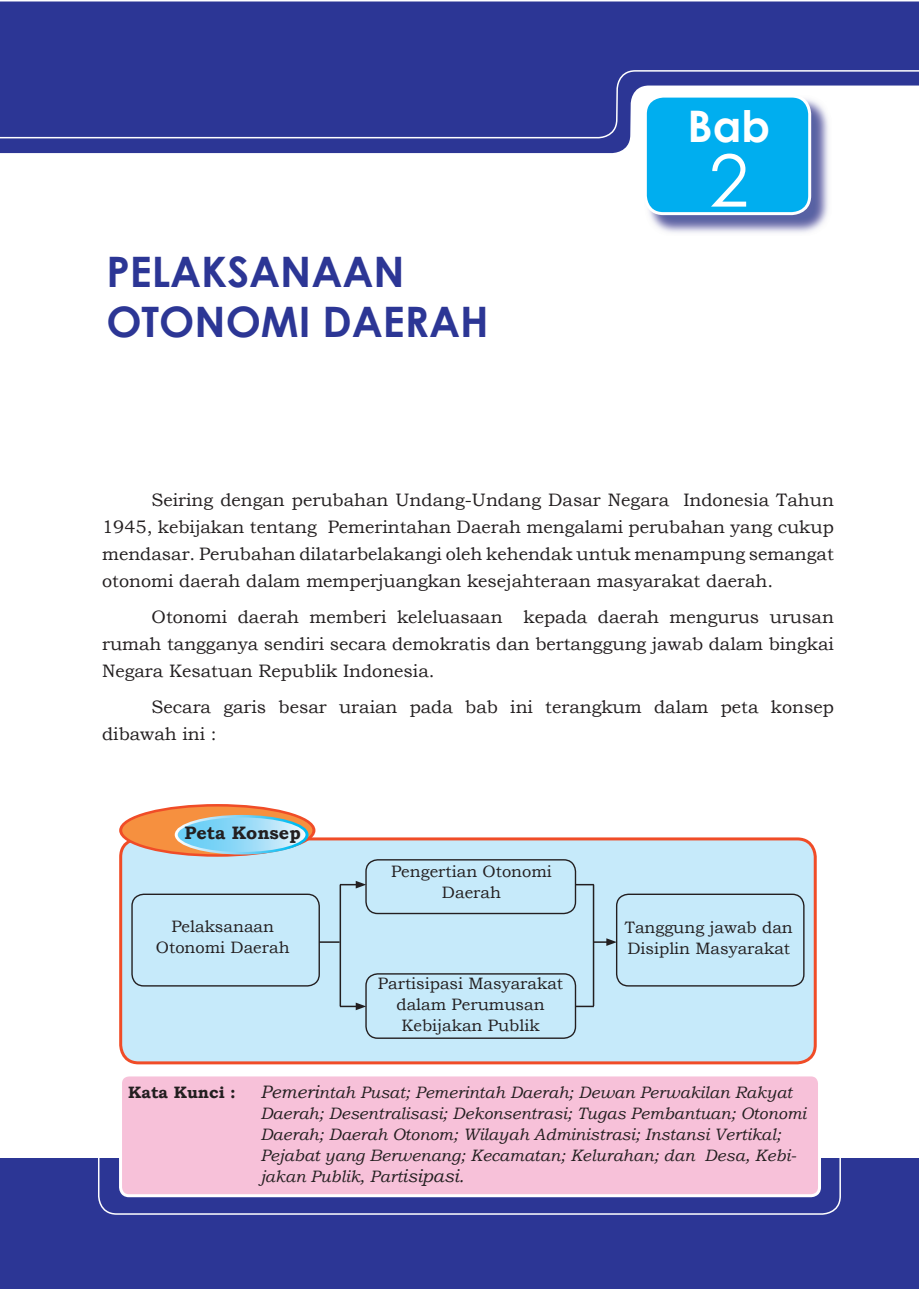
<style>
.page{position:relative;width:919px;height:1289px;background:#fff}
.page>*{position:absolute;margin:0;border:0;box-sizing:border-box;transform-origin:0 0}
.t1{font:72px "Century Gothic";color:#fff}
.t2{font:700 43.5px "Century Gothic";color:#fff}
.t3{font:700 42px/50.4px "Century Gothic";color:#2c3695}
.t4{font:18px/27px "Bookman Old Style";color:#231f20;text-align:justify}
.t5{font:700 18px "Bookman Old Style";color:#231f20}
.t6{font:italic 16.5px/21px "Bookman Old Style";color:#231f20}
.t7{font:16.5px/21px "Bookman Old Style";color:#231f20;text-align:center}
.t8{font:700 16.5px "Bookman Old Style";color:#231f20}
.s1{font-size:18px}
</style>
<div class="page">
<div style="left:121px;top:839px;width:694px;height:223px;background:#c6eafa;border-radius:18px"></div>
<div style="left:119px;top:837px;width:697px;height:227px;border:3px solid #f04c27;border-radius:18px"></div>
<div style="left:121px;top:805px;width:193px;height:50px;background:#f6903f;border-radius:50%"></div>
<div style="left:119px;top:804px;width:196px;height:52px;border:3px solid #f04c27;border-radius:50%"></div>
<svg style="left:176px;top:816px;width:131px;height:37px;background:#96dbf7"></svg>
<div style="left:175px;top:814px;width:133px;height:40px;border:3px solid #fff;border-radius:50%"></div>
<img style="left:648px;top:153px;width:181px;height:80px">
<div style="left:645px;top:96px;width:164px;height:118px;background:#00aeef;border-radius:18px"></div>
<div style="left:643px;top:95px;width:168px;height:120px;border:3px solid #fff;border-radius:18px"></div>
<svg style="left:0;top:139px;width:829px;height:14px;fill:#2c3695"></svg>
<svg style="left:0;top:1px;width:918px;height:138px;background:#3a4ca2"></svg>
<div style="left:0;top:1158px;width:918px;height:130px;background:#2c3695"></div>
<svg style="left:98px;top:1158px;width:742px;height:56px"></svg>
<div style="left:365px;top:973px;width:211px;height:65px;border:1px solid #231f20;border-radius:12px"></div>
<div style="left:131px;top:893px;width:189px;height:93px;border:1px solid #231f20;border-radius:12px"></div>
<div style="left:365px;top:859px;width:211px;height:55px;border:1px solid #231f20;border-radius:12px"></div>
<div style="left:616px;top:893px;width:188px;height:93px;border:1px solid #231f20;border-radius:12px"></div>
<svg style="left:575px;top:883px;width:19px;height:2px"></svg>
<svg style="left:575px;top:1005px;width:19px;height:2px"></svg>
<hr style="left:592px;top:884px;width:2px;height:122px;background:#231f20">
<svg style="left:594px;top:938px;width:22px;height:7px"></svg>
<svg style="left:340px;top:880px;width:26px;height:8px"></svg>
<svg style="left:340px;top:1002px;width:26px;height:8px"></svg>
<hr style="left:339px;top:884px;width:2px;height:122px;background:#231f20">
<svg style="left:319px;top:941px;width:20px;height:1px"></svg>
<div style="left:120px;top:1074px;width:699px;height:121px;background:#f7c1d9;border-radius:9px"></div>
<div style="left:119px;top:1073px;width:702px;height:124px;border:3px solid #fff;border-radius:9px"></div>
<h2 class="t2" style="left:687px;top:93px;width:84px">Bab</h2>
<h3 class="t3" style="left:106px;top:244px;width:384px">PELAKSANAAN<br>OTONOMI DAERAH</h3>
<h1 class="t1" style="left:708px;top:130px;width:41px">2</h1>
<p class="t4" style="left:102px;top:487px;width:733px;text-indent:50px">Seiring dengan perubahan Undang-Undang Dasar Negara Indonesia Tahun 1945, kebijakan tentang Pemerintahan Daerah mengalami perubahan yang cukup mendasar. Perubahan dilatarbelakangi oleh kehendak untuk menampung semangat otonomi daerah dalam memperjuangkan kesejahteraan masyarakat daerah.</p>
<p class="t4" style="left:102px;top:603px;width:733px;text-indent:50px">Otonomi daerah memberi keleluasaan kepada daerah mengurus urusan rumah tangganya sendiri secara demokratis dan bertanggung jawab dalam bingkai Negara Kesatuan Republik Indonesia.</p>
<p class="t4" style="left:102px;top:693px;width:733px;text-indent:50px">Secara garis besar uraian pada bab ini terangkum dalam peta konsep dibawah ini :</p>
<p class="t5" style="left:184px;top:820px;width:118px">Peta Konsep</p>
<p class="t7" style="left:156px;top:915px;width:135px">Pelaksanaan<br>Otonomi Daerah</p>
<p class="t7" style="left:391px;top:861px;width:162px">Pengertian Otonomi<br>Daerah</p>
<p class="t7" style="left:378px;top:973px;width:187px">Partisipasi Masyarakat dalam Perumusan<br>Kebijakan Publik</p>
<p class="t7" style="left:624px;top:916px;width:169px;text-align:left">Tanggung jawab dan<br>Disiplin Masyarakat</p>
<p class="t8" style="left:128px;top:1080px;width:109px">Kata Kunci :</p>
<p class="t6" style="left:260px;top:1081px;width:547px"><span class="s1">Pemeri</span>ntah Pusat; Pemerintah Daerah; Dewan Perwakilan Rakyat Daerah; Desentralisasi; Dekonsentrasi; Tugas Pembantuan; Otonomi Daerah; Daerah Otonom; Wilayah Administrasi; Instansi Vertikal; Pejabat yang Berwenang; Kecamatan; Kelurahan; dan Desa, Kebi&shy;jakan Publik, Part<span class="s1">isipasi.</span></p>
</div>
